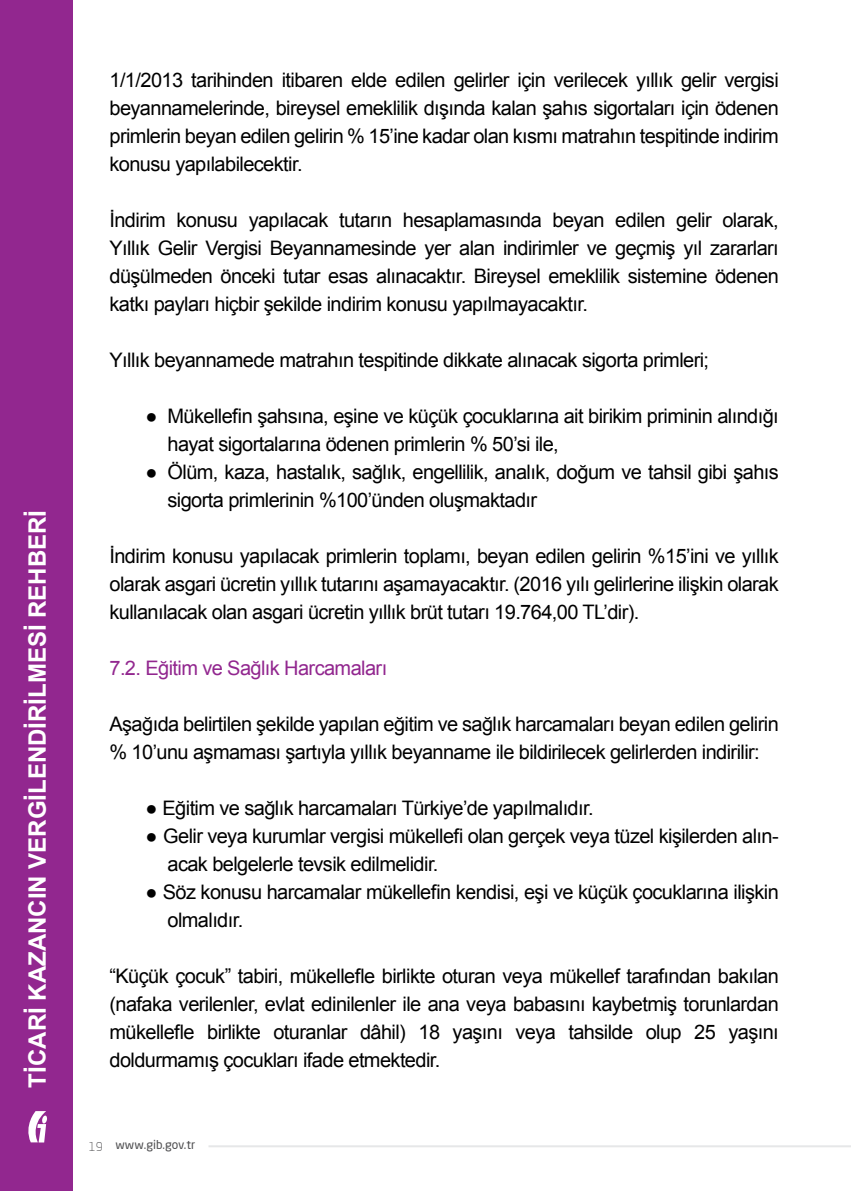
<style>
.page{position:relative;width:851px;height:1191px;background:#fff}
.page>*{position:absolute;margin:0;border:0;box-sizing:border-box;transform-origin:0 0}
.t1{font:700 24px "Arial";color:#fff}
.maddeler{font:20px/28px "Arial";letter-spacing:-.03em;color:#000}
.t2{font:20px "Arial";letter-spacing:-.03em;color:#92278f}
.t3{font:12px "Neo Sans Pro";color:#4d4d4f}
.t4{font:300 12px "Neo Sans Pro";color:#4d4d4f}
</style>
<div class="page">
<hr style="left:208px;top:1145px;width:642px;height:2px;background:#e6e7e8">
<div style="left:0;top:0;width:72px;height:1191px;background:#92278f"></div>
<svg style="left:28px;top:1111px;width:19px;height:31px"></svg>
<p class="t1" style="left:21px;top:1087px;width:579px;rotate:-90deg">TİCARİ KAZANCIN VERGİLENDİRİLMESİ REHBERİ</p>
<p class="maddeler" style="left:109px;top:66px;width:670px;text-align:justify">1/1/2013 tarihinden itibaren elde edilen gelirler için verilecek yıllık gelir vergisi beyannamelerinde, bireysel emeklilik dışında kalan şahıs sigortaları için ödenen primlerin beyan edilen gelirin % 15’ine kadar olan kısmı matrahın tespitinde indirim konusu yapılabilecektir.</p>
<p class="maddeler" style="left:109px;top:206px;width:670px;text-align:justify">İndirim konusu yapılacak tutarın hesaplamasında beyan edilen gelir olarak, Yıllık Gelir Vergisi Beyannamesinde yer alan indirimler ve geçmiş yıl zararları düşülmeden önceki tutar esas alınacaktır. Bireysel emeklilik sistemine ödenen katkı payları hiçbir şekilde indirim konusu yapılmayacaktır.</p>
<p class="maddeler" style="left:109px;top:346px;width:601px">Yıllık beyannamede matrahın tespitinde dikkate alınacak sigorta primleri;</p>
<p class="maddeler" style="left:167px;top:402px;width:612px;text-indent:-22px">● Mükellefin şahsına, eşine ve küçük çocuklarına ait birikim priminin alındığı hayat sigortalarına ödenen primlerin % 50’si ile,</p>
<p class="maddeler" style="left:167px;top:458px;width:612px;text-indent:-22px">● Ölüm, kaza, hastalık, sağlık, engellilik, analık, doğum ve tahsil gibi şahıs sigorta primlerinin %100’ünden oluşmaktadır</p>
<p class="maddeler" style="left:109px;top:542px;width:670px;text-align:justify">İndirim konusu yapılacak primlerin toplamı, beyan edilen gelirin %15’ini ve yıllık olarak asgari ücretin yıllık tutarını aşamayacaktır. (2016 yılı gelirlerine ilişkin olarak kullanılacak olan asgari ücretin yıllık brüt tutarı 19.764,00 TL’dir).</p>
<p class="t2" style="left:109px;top:654px;width:279px">7.2. Eğitim ve Sağlık Harcamaları</p>
<p class="maddeler" style="left:109px;top:710px;width:670px">Aşağıda belirtilen şekilde yapılan eğitim ve sağlık harcamaları beyan edilen gelirin % 10’unu aşmaması şartıyla yıllık beyanname ile bildirilecek gelirlerden indirilir:</p>
<p class="maddeler" style="left:145px;top:794px;width:449px">● Eğitim ve sağlık harcamaları Türkiye’de yapılmalıdır.</p>
<p class="maddeler" style="left:167px;top:822px;width:612px;text-indent:-22px">● Gelir veya kurumlar vergisi mükellefi olan gerçek veya tüzel kişilerden alın&shy;acak belgelerle tevsik edilmelidir.</p>
<p class="maddeler" style="left:167px;top:878px;width:612px;text-indent:-22px">● Söz konusu harcamalar mükellefin kendisi, eşi ve küçük çocuklarına ilişkin olmalıdır.</p>
<p class="maddeler" style="left:109px;top:962px;width:670px;text-align:justify">“Küçük çocuk” tabiri, mükellefle birlikte oturan veya mükellef tarafından bakılan (nafaka verilenler, evlat edinilenler ile ana veya babasını kaybetmiş torunlardan mükellefle birlikte oturanlar dâhil) 18 yaşını veya tahsilde olup 25 yaşını doldurmamış çocukları ifade etmektedir.</p>
<p class="t4" style="left:89px;top:1139px;width:15px">19</p>
<p class="t3" style="left:115px;top:1137px;width:81px">www.gib.gov.tr</p>
</div>
